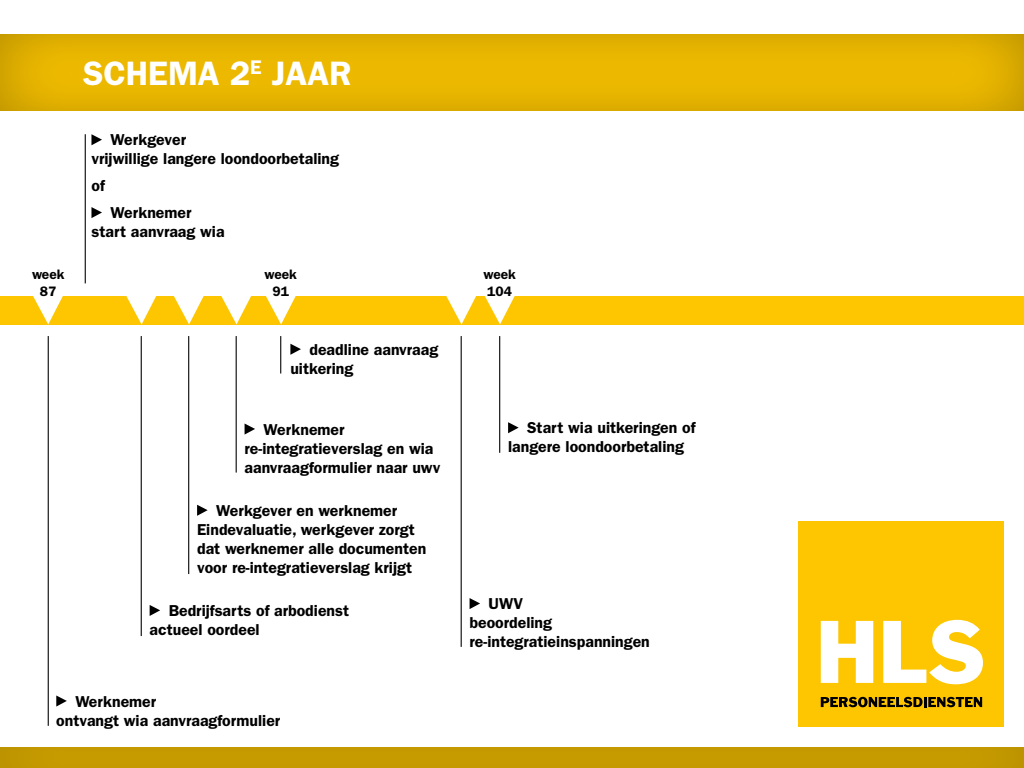
<style>
.page{position:relative;width:1024px;height:768px;background:#fff}
.page>*{position:absolute;margin:0;border:0;box-sizing:border-box;transform-origin:0 0}
.t1{font:600 34px "Franklin Gothic";color:#fff}
.t2{font:600 15.9px/19px "Franklin Gothic";color:#000}
.t3{font:600 13.8px/16.5px "Franklin Gothic";color:#000;text-align:center}
</style>
<div class="page">
<div style="left:0;top:746px;width:1024px;height:22px;background:#c69b00"></div>
<div style="left:799px;top:521px;width:205px;height:206px;background:#fdc600"></div>
<svg style="left:821px;top:621px;width:52px;height:62px"></svg>
<svg style="left:883px;top:620px;width:100px;height:64px"></svg>
<svg style="left:821px;top:697px;width:161px;height:10px"></svg>
<div style="left:0;top:33px;width:1024px;height:78px;background:#000;opacity:.3"></div>
<hr style="left:85px;top:134px;width:1px;height:149px;background:#000">
<hr style="left:48px;top:336px;width:1px;height:390px;background:#000">
<hr style="left:141px;top:336px;width:1px;height:300px;background:#000">
<hr style="left:461px;top:336px;width:1px;height:311px;background:#000">
<hr style="left:188px;top:336px;width:1px;height:238px;background:#000">
<hr style="left:236px;top:336px;width:1px;height:137px;background:#000">
<hr style="left:499px;top:336px;width:1px;height:117px;background:#000">
<hr style="left:280px;top:336px;width:1px;height:38px;background:#000">
<div style="left:0;top:296px;width:1024px;height:28px;background:#fdc600"></div>
<svg style="left:33px;top:296px;width:30px;height:28px"></svg>
<svg style="left:126px;top:296px;width:30px;height:28px"></svg>
<svg style="left:174px;top:296px;width:30px;height:28px"></svg>
<svg style="left:221px;top:296px;width:30px;height:28px"></svg>
<svg style="left:266px;top:296px;width:30px;height:28px"></svg>
<svg style="left:446px;top:296px;width:69px;height:28px"></svg>
<svg style="left:91px;top:134px;width:11px;height:11px"></svg>
<svg style="left:56px;top:695px;width:11px;height:12px"></svg>
<svg style="left:150px;top:605px;width:10px;height:11px"></svg>
<svg style="left:197px;top:505px;width:11px;height:11px"></svg>
<svg style="left:245px;top:424px;width:10px;height:11px"></svg>
<svg style="left:290px;top:344px;width:11px;height:11px"></svg>
<svg style="left:508px;top:422px;width:11px;height:11px"></svg>
<svg style="left:470px;top:598px;width:10px;height:11px"></svg>
<svg style="left:91px;top:207px;width:11px;height:11px"></svg>
<h1 class="t1" style="left:83px;top:54px;width:270px">Schema 2<sup>e</sup> jaar</h1>
<p class="t2" style="left:91px;top:130px;width:249px;text-indent:19px">Werkgever<br>vrijwillige langere loondoorbetaling</p>
<p class="t2" style="left:91px;top:176px;width:15px">of</p>
<p class="t2" style="left:91px;top:203px;width:135px;text-indent:19px">Werknemer start aanvraag wia</p>
<p class="t3" style="left:32px;top:266px;width:34px">week<br>87</p>
<p class="t3" style="left:265px;top:266px;width:34px">week<br>91</p>
<p class="t3" style="left:483px;top:266px;width:34px;text-align:left">week<br>104</p>
<p class="t2" style="left:290px;top:340px;width:149px;text-indent:19px">deadline aanvraag uitkering</p>
<p class="t2" style="left:245px;top:420px;width:197px;text-indent:19px">Werknemer re-integratieverslag en wia aanvraagformulier naar uwv</p>
<p class="t2" style="left:197px;top:501px;width:231px;text-indent:19px">Werkgever en werknemer<br>Eindevaluatie, werkgever zorgt dat werknemer alle documenten voor re-integratieverslag krijgt</p>
<p class="t2" style="left:150px;top:601px;width:201px;text-indent:19px">Bedrijfsarts of arbodienst actueel oordeel</p>
<p class="t2" style="left:56px;top:692px;width:226px;text-indent:19px">Werknemer<br>ontvangt wia aanvraagformulier</p>
<p class="t2" style="left:508px;top:418px;width:189px;text-indent:19px">Start wia uitkeringen of langere loondoorbetaling</p>
<p class="t2" style="left:470px;top:594px;width:182px;text-indent:19px">UWV<br>beoordeling re-integratieinspanningen</p>
</div>
